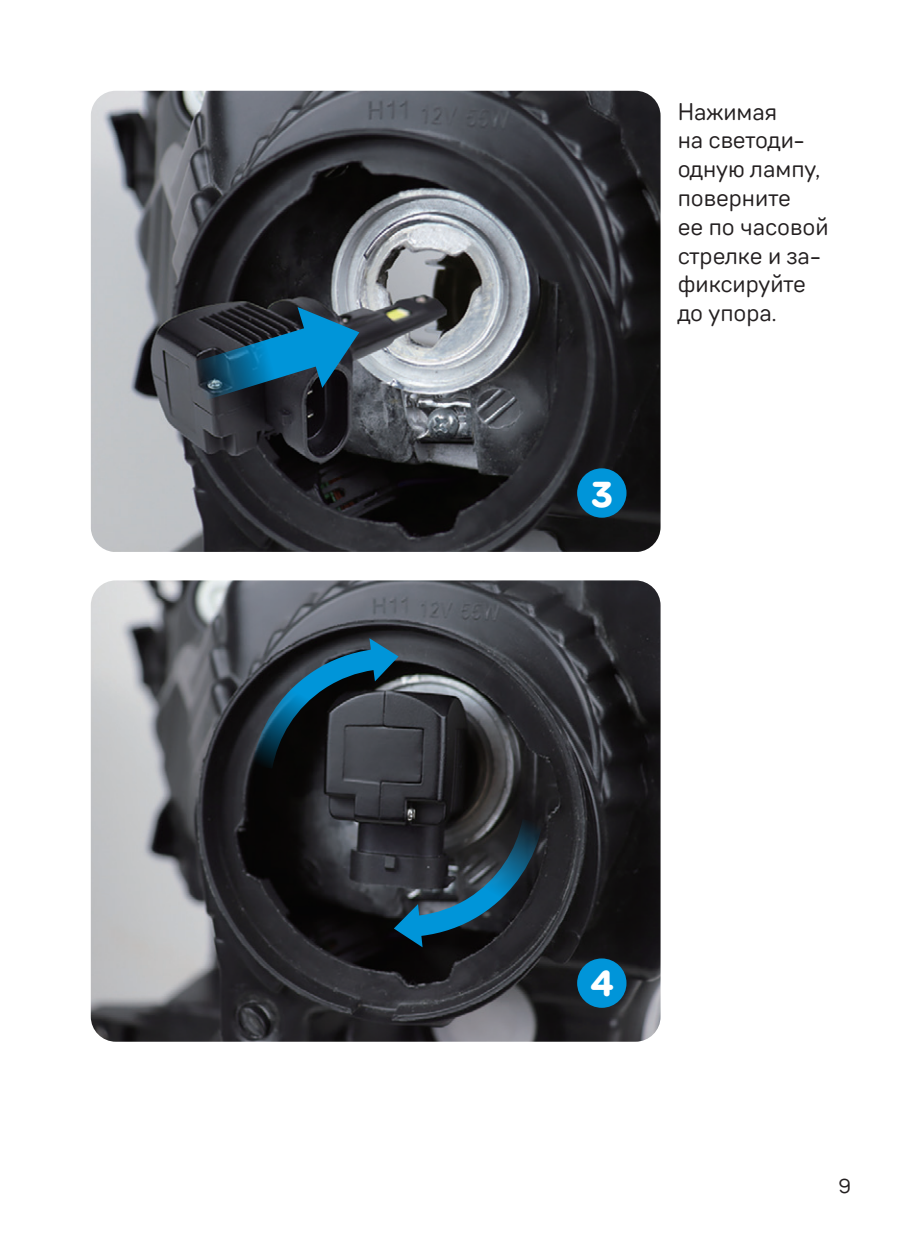
<style>
.page{position:relative;width:908px;height:1248px;background:#fff}
.page>*{position:absolute;margin:0;border:0;box-sizing:border-box;transform-origin:0 0}
.Подпись_фото{font:700 36px "TT Rounds Neue";color:#fff}
.Основной{font:24px/28.8px "TT Rounds Neue";color:#231f20}
.t1{font:20px "TT Rounds Neue";color:#231f20}
</style>
<div class="page">
<img style="left:91px;top:91px;width:569px;height:461px">
<img style="left:91px;top:580px;width:569px;height:461px">
<svg style="left:393px;top:819px;width:149px;height:128px;background:#223a47"></svg>
<svg style="left:252px;top:638px;width:146px;height:130px;background:#27414f"></svg>
<svg style="left:190px;top:307px;width:169px;height:94px;background:#1e506a"></svg>
<div style="left:577px;top:468px;width:49px;height:49px;background:#0095d9;border-radius:50%"></div>
<div style="left:577px;top:958px;width:49px;height:49px;background:#0095d9;border-radius:50%"></div>
<p class="Подпись_фото" style="left:591px;top:470px;width:24px">3</p>
<p class="Основной" style="left:677px;top:96px;width:152px">Нажимая<br>на светоди&shy;одную лампу, поверните<br>ее по часовой стрелкe и за&shy;фиксируйте до упора.</p>
<p class="Подпись_фото" style="left:590px;top:959px;width:25px">4</p>
<p class="t1" style="left:838px;top:1172px;width:14px">9</p>
</div>
